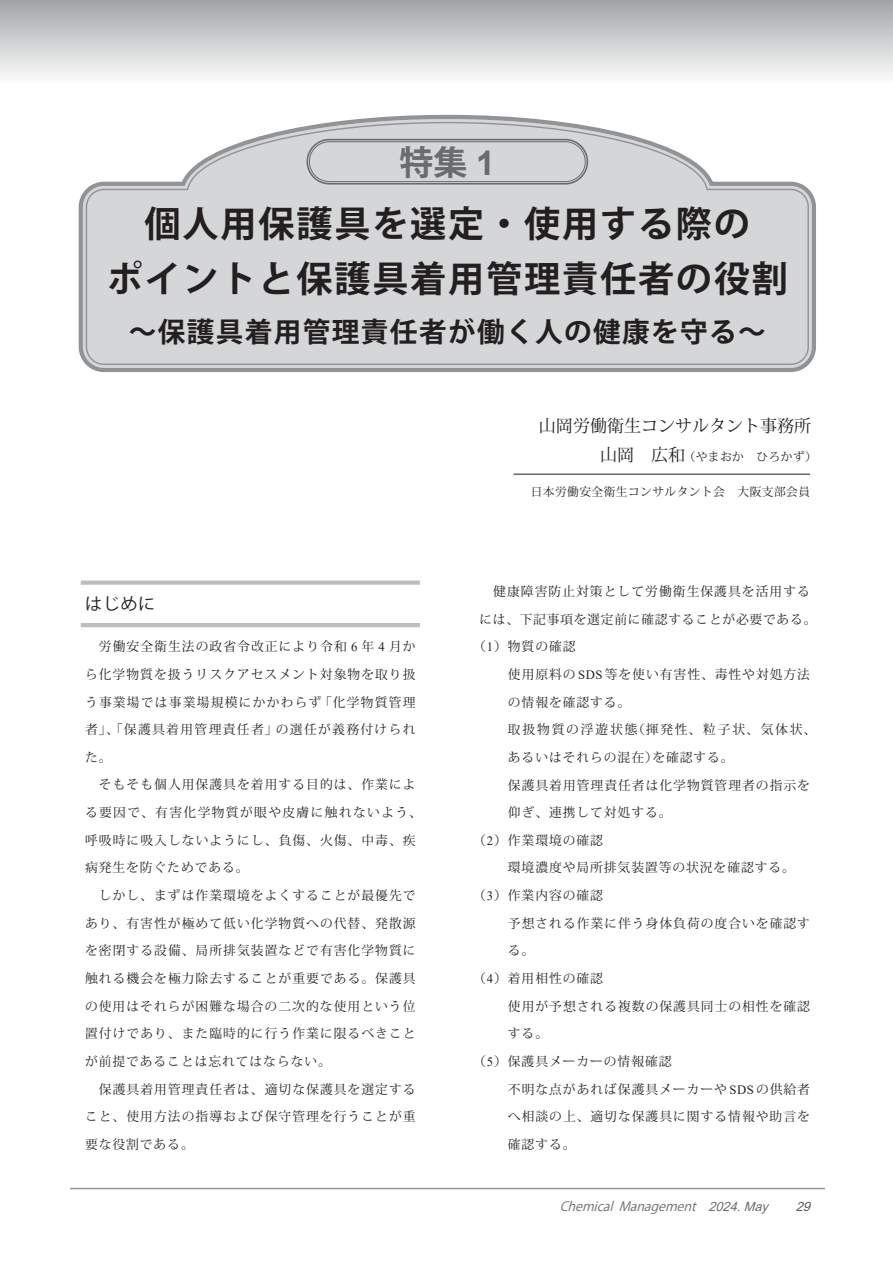
<style>
.page{position:relative;width:893px;height:1263px;background:#fff}
.page>*{position:absolute;margin:0;border:0;box-sizing:border-box;transform-origin:0 0}
.t1{font:700 36.15px/55.2px "Koz Go Pro";letter-spacing:.05em;color:#231f20;text-align:center}
.t2{font:700 34.05px "Koz Go Pro";color:#57585a}
.t3{font:700 27.6px "Koz Go Pro";letter-spacing:.05em;color:#231f20}
.t4{font:16.95px "Koz Min Pro";color:#231f20}
.t5{font:16.95px "Koz Go Pro";color:#231f20}
.t6{font:12.75px/27.6px "Koz Min Pro";letter-spacing:.085em;color:#231f20}
.t7{font:italic 12.75px "Koz Go Pro";color:#6c6d70}
.t8{font:12.75px "Koz Min Pro";letter-spacing:.06em;color:#231f20}
.t9{font:12.75px "Koz Min Pro";letter-spacing:.145em;color:#231f20}
.t10{font:italic 12.75px "Arial";color:#57585a}
.t11{font:11.7px "Koz Min Pro";letter-spacing:.04em;color:#231f20}
.s1{font-family:"Arial"}
.s2{font-family:"Times New Roman"}
.s3{font-size:16.95px}
</style>
<div class="page">
<div style="left:0;top:0;width:893px;height:85px;background:linear-gradient(to bottom,#a2a3a6,#fff)"></div>
<hr style="left:70px;top:1188px;width:755px;height:1px;background:#939598">
<div style="left:81px;top:580px;width:339px;height:5px;background:#bcbdc0"></div>
<hr style="left:81px;top:623px;width:339px;height:4px;background:#bcbdc0">
<hr style="left:513px;top:474px;width:297px;height:1px;background:#231f20">
<svg style="left:78px;top:114px;width:738px;height:259px"></svg>
<svg style="left:85px;top:121px;width:725px;height:245px;background:#d7d7d9"></svg>
<div style="left:306px;top:139px;width:282px;height:46px;border:2px solid #57585a;border-radius:22px"></div>
<div style="left:309px;top:141px;width:276px;height:41px;border:1px solid #57585a;border-radius:20px"></div>
<h2 class="t2" style="left:400px;top:140px;width:97px">特集 <span class="s1">1</span></h2>
<h1 class="t1" style="left:107px;top:198px;width:683px">個人用保護具を選定・使用する際の<br>ポイントと保護具着用管理責任者の役割</h1>
<h3 class="t3" style="left:129px;top:314px;width:639px">～保護具着用管理責任者が働く人の健康を守る～</h3>
<h3 class="t5" style="left:85px;top:593px;width:72px">はじめに</h3>
<p class="t6" style="left:85px;top:632px;width:338px">　労働安全衛生法の政省令改正により令和 <span class="s2">6</span> 年 <span class="s2">4</span> 月から化学物質を扱うリスクアセスメント対象物を取り扱う事業場では事業場規模にかかわらず「化学物質管理者」、「保護具着用管理責任者」の選任が義務付けられた。<br>　そもそも個人用保護具を着用する目的は、作業による要因で、有害化学物質が眼や皮膚に触れないよう、呼吸時に吸入しないようにし、負傷、火傷、中毒、疾病発生を防ぐためである。<br>　しかし、まずは作業環境をよくすることが最優先であり、有害性が極めて低い化学物質への代替、発散源を密閉する設備、局所排気装置などで有害化学物質に触れる機会を極力除去することが重要である。保護具の使用はそれらが困難な場合の二次的な使用という位置付けであり、また臨時的に行う作業に限るべきことが前提であることは忘れてはならない。<br>　保護具着用管理責任者は、適切な保護具を選定すること、使用方法の指導および保守管理を行うことが重要な役割である。</p>
<h3 class="t4" style="left:539px;top:413px;width:274px">山岡労働衛生コンサルタント事務所</h3>
<p class="t11" style="left:600px;top:449px;width:218px"><span class="s3">山岡　広和</span>（やまおか　ひろかず）</p>
<p class="t11" style="left:531px;top:484px;width:281px">日本労働安全衛生コンサルタント会　大阪支部会員</p>
<p class="t6" style="left:479px;top:577px;width:332px">　健康障害防止対策として労働衛生保護具を活用する</p>
<p class="t8" style="left:479px;top:610px;width:338px">には、下記事項を選定前に確認することが必要である。</p>
<p class="t6" style="left:473px;top:632px;width:104px">（<span class="s2">1</span>）物質の確認</p>
<p class="t6" style="left:508px;top:660px;width:304px">使用原料の <span class="s2">SDS</span>等を使い有害性、毒性や対処方法</p>
<p class="t6" style="left:508px;top:688px;width:124px">の情報を確認する。</p>
<p class="t9" style="left:508px;top:720px;width:310px">取扱物質の浮遊状態（揮発性、粒子状、気体状、</p>
<p class="t6" style="left:508px;top:743px;width:227px">あるいはそれらの混在）を確認する。</p>
<p class="t6" style="left:508px;top:771px;width:304px">保護具着用管理責任者は化学物質管理者の指示を</p>
<p class="t6" style="left:508px;top:798px;width:165px">仰ぎ、連携して対処する。</p>
<p class="t6" style="left:473px;top:826px;width:131px">（<span class="s2">2</span>）作業環境の確認</p>
<p class="t6" style="left:508px;top:853px;width:289px">環境濃度や局所排気装置等の状況を確認する。</p>
<p class="t6" style="left:473px;top:881px;width:131px">（<span class="s2">3</span>）作業内容の確認</p>
<p class="t6" style="left:508px;top:909px;width:304px">予想される作業に伴う身体負荷の度合いを確認す</p>
<p class="t6" style="left:508px;top:936px;width:28px">る。</p>
<p class="t6" style="left:473px;top:964px;width:131px">（<span class="s2">4</span>）着用相性の確認</p>
<p class="t6" style="left:508px;top:992px;width:304px">使用が予想される複数の保護具同士の相性を確認</p>
<p class="t6" style="left:508px;top:1019px;width:42px">する。</p>
<p class="t6" style="left:473px;top:1047px;width:200px">（<span class="s2">5</span>）保護具メーカーの情報確認</p>
<p class="t6" style="left:508px;top:1075px;width:304px">不明な点があれば保護具メーカーや <span class="s2">SDS</span>の供給者</p>
<p class="t6" style="left:508px;top:1102px;width:303px">へ相談の上、適切な保護具に関する情報や助言を</p>
<p class="t6" style="left:508px;top:1130px;width:69px">確認する。</p>
<p class="t7" style="left:560px;top:1198px;width:214px">Chemical Management　<span class="s1">2024.May</span></p>
<p class="t10" style="left:796px;top:1197px;width:20px">29</p>
</div>
